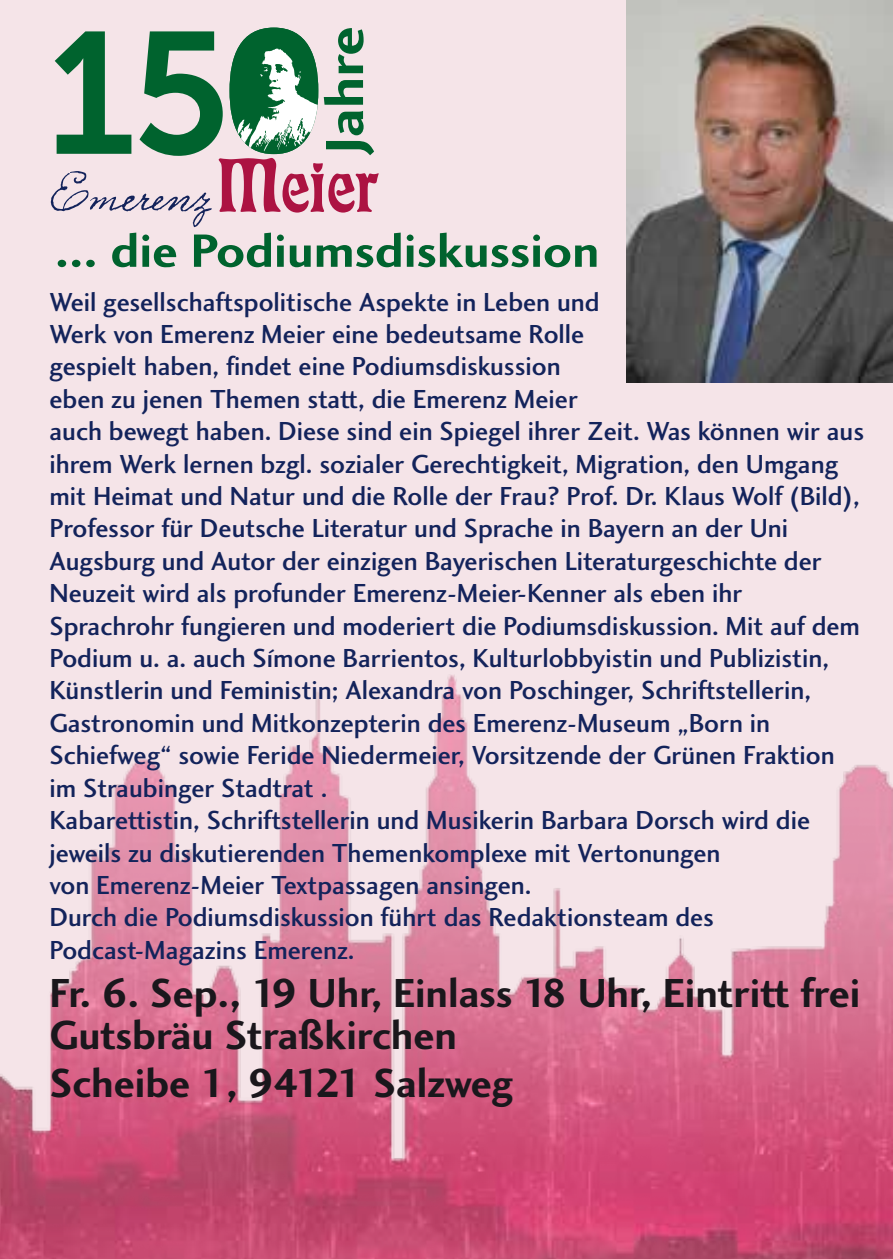
<style>
.page{position:relative;width:893px;height:1259px;background:#f5e4e8}
.page>*{position:absolute;margin:0;border:0;box-sizing:border-box;transform-origin:0 0}
.t1{font:172.2px "Museo Sans 700";color:#00632e}
.t2{font:75px "Eckmann";color:#ac1342}
.t3{font:55.5px "Charlotte Sans Bold Plain";color:#00632e;scale:1.05 1}
.t4{font:48.3px "Charlotte Sans Bold Plain";color:#00632e;scale:1.05 1}
.t5{font:42px/42px "Charlotte Sans Bold Plain";color:#1a171c}
.t6{font:27px/32.4px "Charlotte Sans Medium Plain";color:#13235b}
</style>
<div class="page">
<img style="left:0;top:675px;width:893px;height:584px">
<svg style="left:230px;top:28px;width:88px;height:126px"></svg>
<svg style="left:50px;top:171px;width:162px;height:56px"></svg>
<img style="left:627px;top:0;width:266px;height:382px">
<h3 class="t3" style="left:313px;top:153px;width:122px;rotate:-90deg">Jahre</h3>
<h1 class="t1" style="left:47px;top:-2px;width:184px">15</h1>
<h2 class="t2" style="left:216px;top:144px;width:163px">Meier</h2>
<h3 class="t4" style="left:55px;top:223px;width:520px">... die Podiumsdiskussion</h3>
<p class="t6" style="left:49px;top:286px;width:816px">Weil gesellschaftspolitische Aspekte in Leben und<br>Werk von Emerenz Meier eine bedeutsame Rolle<br>gespielt haben, findet eine Podiumsdiskussion<br>eben zu jenen Themen statt, die Emerenz Meier<br>auch bewegt haben. Diese sind ein Spiegel ihrer Zeit. Was können wir aus ihrem Werk lernen bzgl. sozialer Gerechtigkeit, Migration, den Umgang mit Heimat und Natur und die Rolle der Frau? Prof. Dr. Klaus Wolf (Bild), Professor für Deutsche Literatur und Sprache in Bayern an der Uni Augsburg und Autor der einzigen Bayerischen Literaturgeschichte der Neuzeit wird als profunder Emerenz-Meier-Kenner als eben ihr Sprachrohr fungieren und moderiert die Podiumsdiskussion. Mit auf dem Podium u. a. auch Símone Barrientos, Kulturlobbyistin und Publizistin, Künstlerin und Feministin; Alexandra von Poschinger, Schriftstellerin, Gastronomin und Mitkonzepterin des Emerenz-Museum „Born in Schiefweg“ sowie Feride Niedermeier, Vorsitzende der Grünen Fraktion im Straubinger Stadtrat .<br>Kabarettistin, Schriftstellerin und Musikerin Barbara Dorsch wird die jeweils zu diskutierenden Themenkomplexe mit Vertonungen<br>von Emerenz-Meier Textpassagen ansingen.<br>Durch die Podiumsdiskussion führt das Redaktionsteam des Podcast-Magazins Emerenz.</p>
<h3 class="t5" style="left:49px;top:971px;width:812px">Fr. 6. Sep., 19 Uhr, Einlass 18 Uhr, Eintritt frei<br>Gutsbräu Straßkirchen</h3>
<h3 class="t5" style="left:49px;top:1061px;width:465px">Scheibe 1, 94121 Salzweg</h3>
</div>
